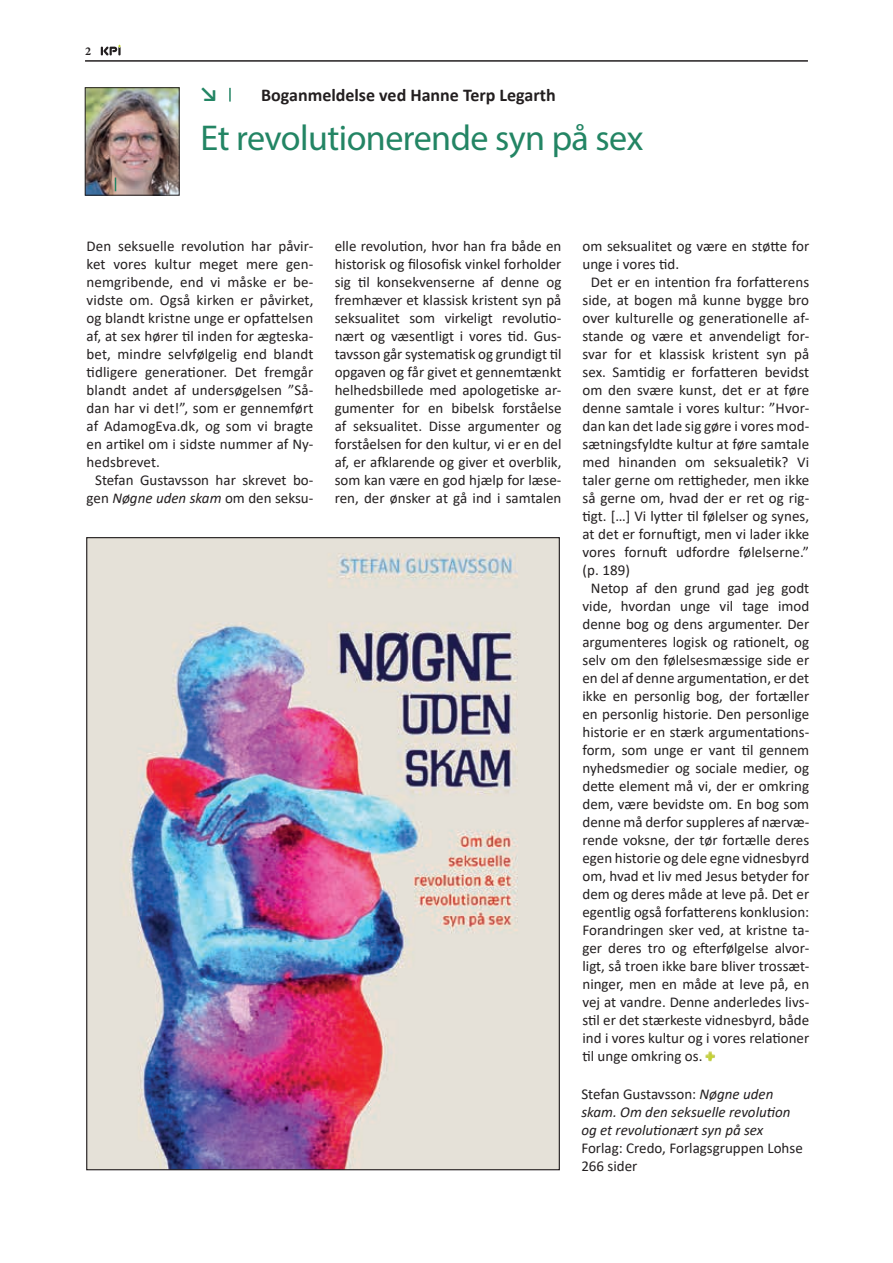
<style>
.page{position:relative;width:893px;height:1263px;background:#fff}
.page>*{position:absolute;margin:0;border:0;box-sizing:border-box;transform-origin:0 0}
.overskrift{font:36px "Myriad Pro";letter-spacing:-.015em;color:#238564}
.mellemrubrik{font:700 21px "Calibri";color:#238564}
.brødtekst{font:700 18px "Calibri";color:#231f20}
.brødtekst-2{font:15px/18px "Calibri";color:#231f20;text-align:justify}
.brødtekst_1__afsnit{font:15px/18px "Calibri";letter-spacing:.01em;color:#231f20;text-align:justify}
.brødtekst-3{font:italic 15px/18px "Calibri";color:#231f20}
.t1{font:700 12px "Minion Pro";color:#231f20}
.s1{font-style:italic}
.s2{font-style:normal}
</style>
<div class="page">
<svg style="left:101px;top:45px;width:20px;height:10px"></svg>
<hr style="left:85px;top:60px;width:723px;height:2px;background:#231f20">
<img style="left:88px;top:539px;width:470px;height:629px">
<svg style="left:229px;top:88px;width:2px;height:14px"></svg>
<img style="left:87px;top:90px;width:90px;height:103px">
<div style="left:85px;top:88px;width:94px;height:107px;border:1px solid #231f20"></div>
<svg style="left:115px;top:178px;width:1px;height:13px"></svg>
<svg style="left:705px;top:1051px;width:10px;height:10px"></svg>
<p class="t1" style="left:85px;top:43px;width:7px">2</p>
<p class="mellemrubrik" style="left:201px;top:80px;width:19px">↘</p>
<p class="brødtekst" style="left:261px;top:82px;width:296px">Boganmeldelse ved Hanne Terp Legarth</p>
<p class="overskrift" style="left:201px;top:116px;width:444px">Et revolutionerende syn på sex</p>
<p class="brødtekst_1__afsnit" style="left:87px;top:236px;width:228px">Den seksuelle revolution har påvir&shy;ket vores kultur meget mere gen&shy;nemgribende, end vi måske er be&shy;vidste om. Også kirken er påvirket, og blandt kristne unge er opfattelsen af, at sex hører til inden for ægteska&shy;bet, mindre selvfølgelig end blandt tidligere generationer. Det fremgår blandt andet af undersøgelsen ”Så&shy;dan har vi det!”, som er gennemført af AdamogEva.dk, og som vi bragte en artikel om i sidste nummer af Ny&shy;hedsbrevet.</p>
<p class="brødtekst-2" style="left:87px;top:470px;width:228px;text-align:center">Stefan Gustavsson har skrevet bo&shy;gen <span class="s1">Nøgne uden skam</span> om den seksu-</p>
<p class="brødtekst-2" style="left:335px;top:236px;width:228px">elle revolution, hvor han fra både en historisk og filosofisk vinkel forholder sig til konsekvenserne af denne og fremhæver et klassisk kristent syn på seksualitet som virkeligt revolutio&shy;nært og væsentligt i vores tid. Gus&shy;tavsson går systematisk og grundigt til opgaven og får givet et gennemtænkt helhedsbillede med apologetiske ar&shy;gumenter for en bibelsk forståelse af seksualitet. Disse argumenter og forståelsen for den kultur, vi er en del af, er afklarende og giver et overblik, som kan være en god hjælp for læse&shy;ren, der ønsker at gå ind i samtalen</p>
<p class="brødtekst-2" style="left:582px;top:236px;width:228px">om seksualitet og være en støtte for unge i vores tid.</p>
<p class="brødtekst-2" style="left:582px;top:272px;width:228px;text-indent:9px">Det er en intention fra forfatterens side, at bogen må kunne bygge bro over kulturelle og generationelle af&shy;stande og være et anvendeligt for&shy;svar for et klassisk kristent syn på sex. Samtidig er forfatteren bevidst om den svære kunst, det er at føre denne samtale i vores kultur: ”Hvor&shy;dan kan det lade sig gøre i vores mod&shy;sætningsfyldte kultur at føre samtale med hinanden om seksualetik? Vi taler gerne om rettigheder, men ikke så gerne om, hvad der er ret og rig&shy;tigt. […] Vi lytter til følelser og synes, at det er fornuftigt, men vi lader ikke vores fornuft udfordre følelserne.” (p. 189)</p>
<p class="brødtekst-2" style="left:582px;top:578px;width:228px;text-indent:9px">Netop af den grund gad jeg godt vide, hvordan unge vil tage imod denne bog og dens argumenter. Der argumenteres logisk og rationelt, og selv om den følelsesmæssige side er en del af denne argumentation, er det ikke en personlig bog, der fortæller en personlig historie. Den personlige historie er en stærk argumentations&shy;form, som unge er vant til gennem nyhedsmedier og sociale medier, og dette element må vi, der er omkring dem, være bevidste om. En bog som denne må derfor suppleres af nærvæ&shy;rende voksne, der tør fortælle deres egen historie og dele egne vidnesbyrd om, hvad et liv med Jesus betyder for dem og deres måde at leve på. Det er egentlig også forfatterens konklusion:<br>Forandringen sker ved, at kristne ta&shy;ger deres tro og efterfølgelse alvor&shy;ligt, så troen ikke bare bliver trossæt&shy;ninger, men en måde at leve på, en vej at vandre. Denne anderledes livs&shy;stil er det stærkeste vidnesbyrd, både ind i vores kultur og i vores relationer til unge omkring os.</p>
<p class="brødtekst-3" style="left:581px;top:1085px;width:211px"><span class="s2">Stefan Gustavsson:</span> Nøgne uden skam. Om den seksuelle revolution og et revolutionært syn på sex</p>
<p class="brødtekst-2" style="left:581px;top:1139px;width:223px">Forlag: Credo, Forlagsgruppen Lohse</p>
<p class="brødtekst-2" style="left:581px;top:1157px;width:58px">266 sider</p>
</div>
